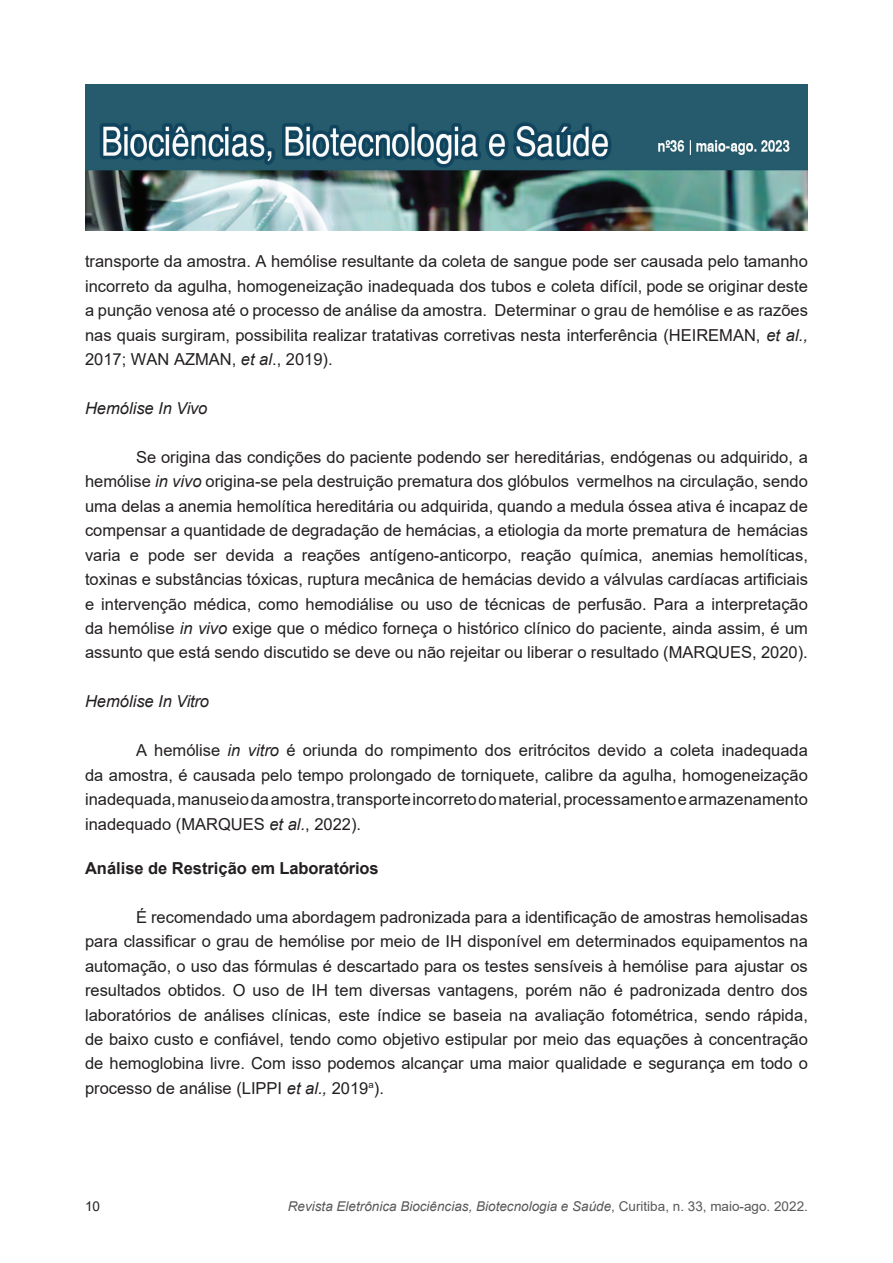
<style>
.page{position:relative;width:893px;height:1263px;background:#fff}
.page>*{position:absolute;margin:0;border:0;box-sizing:border-box;transform-origin:0 0}
.bio_texto{font:16.5px/24.5px "Arial";color:#231f20;text-align:justify}
.bio_subtítulo{font:700 16.5px "Arial";color:#231f20}
.bio_subsubtitulo{font:italic 16.5px "Arial";color:#231f20}
.t1{font:italic 13.5px "Arial";color:#57585a}
.t2{font:13.5px "Arial";color:#231f20}
.s1{font-style:italic}
.s2{font-style:normal}
</style>
<div class="page">
<img style="left:85px;top:85px;width:723px;height:145px">
<p class="bio_texto" style="left:85px;top:249px;width:724px">transporte da amostra. A hemólise resultante da coleta de sangue pode ser causada pelo tamanho incorreto da agulha, homogeneização inadequada dos tubos e coleta difícil, pode se originar deste a punção venosa até o processo de análise da amostra. Determinar o grau de hemólise e as razões nas quais surgiram, possibilita realizar tratativas corretivas nesta interferência (HEIREMAN, <span class="s1">et al., </span>2017; WAN AZMAN, <span class="s1">et al</span>., 2019).</p>
<p class="bio_subsubtitulo" style="left:85px;top:397px;width:124px">Hemólise In Vivo</p>
<p class="bio_texto" style="left:85px;top:445px;width:724px;text-indent:51px">Se origina das condições do paciente podendo ser hereditárias, endógenas ou adquirido, a hemólise <span class="s1">in vivo</span> origina-se pela destruição prematura dos glóbulos vermelhos na circulação, sendo uma delas a anemia hemolítica hereditária ou adquirida, quando a medula óssea ativa é incapaz de compensar a quantidade de degradação de hemácias, a etiologia da morte prematura de hemácias varia e pode ser devida a reações antígeno-anticorpo, reação química, anemias hemolíticas, toxinas e substâncias tóxicas, ruptura mecânica de hemácias devido a válvulas cardíacas artificiais e intervenção médica, como hemodiálise ou uso de técnicas de perfusão. Para a interpretação da hemólise <span class="s1">in vivo</span> exige que o médico forneça o histórico clínico do paciente, ainda assim, é um assunto que está sendo discutido se deve ou não rejeitar ou liberar o resultado (MARQUES, 2020).</p>
<p class="bio_subsubtitulo" style="left:85px;top:691px;width:125px">Hemólise In Vitro</p>
<p class="bio_texto" style="left:85px;top:738px;width:724px;text-indent:51px">A hemólise <span class="s1">in vitro</span> é oriunda do rompimento dos eritrócitos devido a coleta inadequada da amostra, é causada pelo tempo prolongado de torniquete, calibre da agulha, homogeneização inadequada, manuseio da amostra, transporte incorreto do material, processamento e armazenamento inadequado (MARQUES <span class="s1">et al</span>., 2022).</p>
<p class="bio_subtítulo" style="left:85px;top:856px;width:295px">Análise de Restrição em Laboratórios</p>
<p class="bio_texto" style="left:85px;top:905px;width:724px;text-indent:51px">É recomendado uma abordagem padronizada para a identificação de amostras hemolisadas para classificar o grau de hemólise por meio de IH disponível em determinados equipamentos na automação, o uso das fórmulas é descartado para os testes sensíveis à hemólise para ajustar os resultados obtidos. O uso de IH tem diversas vantagens, porém não é padronizada dentro dos laboratórios de análises clínicas, este índice se baseia na avaliação fotométrica, sendo rápida, de baixo custo e confiável, tendo como objetivo estipular por meio das equações à concentração de hemoglobina livre. Com isso podemos alcançar uma maior qualidade e segurança em todo o processo de análise (LIPPI <span class="s1">et al.,</span> 2019<sup>a</sup>).</p>
<p class="t2" style="left:85px;top:1197px;width:17px">10</p>
<p class="t1" style="left:288px;top:1197px;width:522px">Revista Eletrônica Biociências, Biotecnologia e Saúde<span class="s2">, Curitiba, n. 33, maio-ago. 2022.</span></p>
</div>
